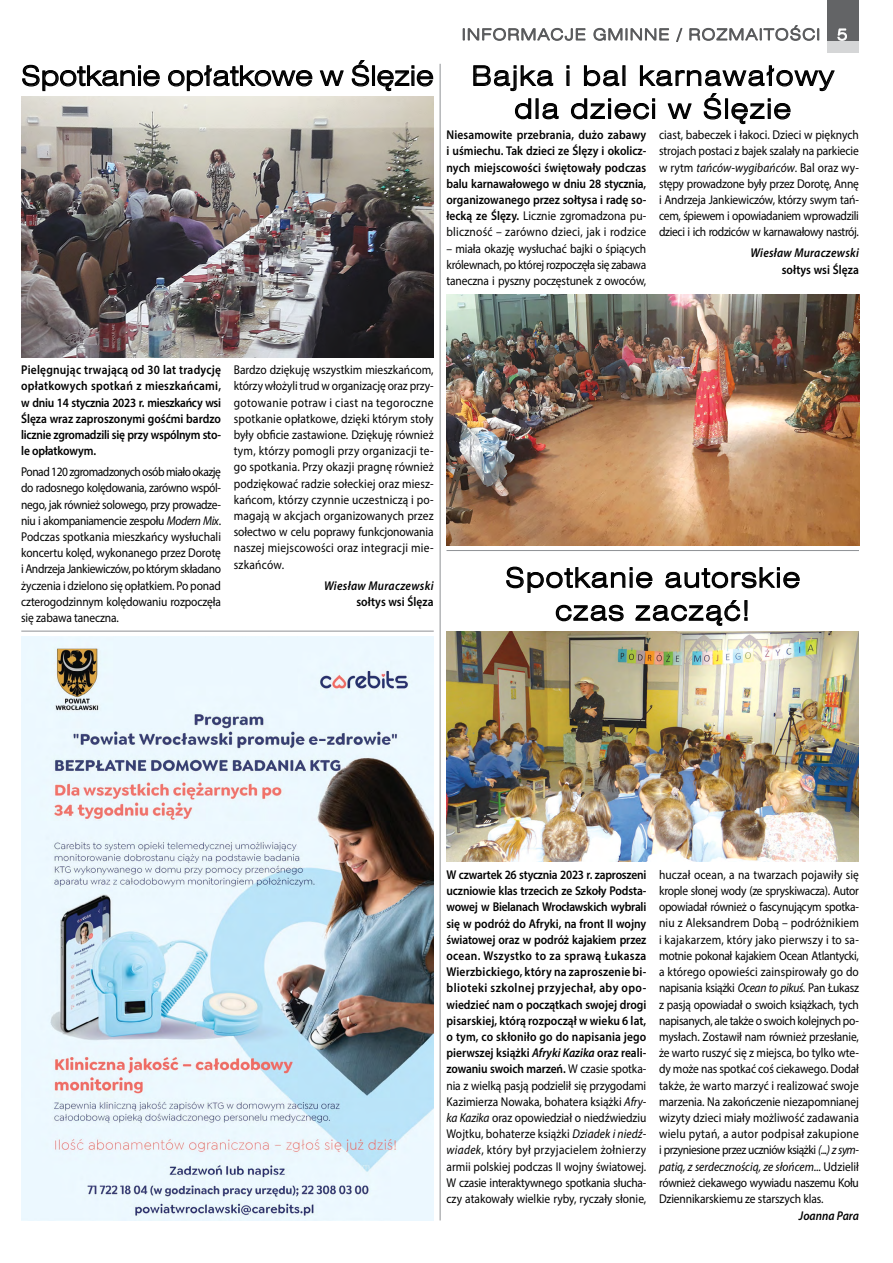
<style>
.page{position:relative;width:893px;height:1263px;background:#fff}
.page>*{position:absolute;margin:0;border:0;box-sizing:border-box;transform-origin:0 0}
.t1{font:27px/33px "Swis 721 Lt Ex EU";letter-spacing:.05em;color:#000;text-align:center}
.t2{font:27px "Swis 721 Lt Ex EU";letter-spacing:.01em;color:#000}
.t3{font:15.75px "Swis 721 Lt Ex EU";letter-spacing:.075em;color:#58595b}
.t4{font:12.75px/16.2px "Myriad Pro";letter-spacing:-.01em;color:#000;text-align:justify;scale:.9 1}
.t5{font:600 12.75px/16.2px "Myriad Pro";letter-spacing:-.01em;color:#000;text-align:justify;scale:.9 1}
.t6{font:italic 600 12.75px "Myriad Pro";letter-spacing:.02em;color:#000;scale:.9 1}
.t7{font:600 12.75px "Myriad Pro";letter-spacing:.01em;color:#000;scale:.9 1}
.t8{font:italic 600 12.75px "Myriad Pro";color:#000;scale:.9 1}
.s1{color:#fff}
.s2{font-weight:400}
.s3{font-style:italic}
.s4{font-weight:400;font-style:italic}
</style>
<div class="page">
<hr style="left:21px;top:631px;width:413px;height:1px;background:#8e9195">
<hr style="left:446px;top:550px;width:413px;height:1px;background:#8e9195">
<hr style="left:440px;top:64px;width:1px;height:1156px;background:#8e9195">
<img style="left:21px;top:637px;width:413px;height:583px">
<svg style="left:473px;top:65px;width:81px;height:27px"></svg>
<svg style="left:514px;top:98px;width:18px;height:22px"></svg>
<svg style="left:542px;top:103px;width:17px;height:17px"></svg>
<svg style="left:566px;top:65px;width:269px;height:60px"></svg>
<svg style="left:22px;top:64px;width:138px;height:28px"></svg>
<svg style="left:168px;top:65px;width:145px;height:27px"></svg>
<svg style="left:319px;top:70px;width:25px;height:16px"></svg>
<svg style="left:351px;top:60px;width:19px;height:27px"></svg>
<div style="left:372px;top:65px;width:3px;height:21px;border:1px solid #000"></div>
<svg style="left:377px;top:65px;width:57px;height:27px"></svg>
<img style="left:21px;top:97px;width:413px;height:261px">
<svg style="left:506px;top:566px;width:147px;height:27px"></svg>
<svg style="left:665px;top:567px;width:135px;height:22px"></svg>
<svg style="left:555px;top:604px;width:69px;height:18px"></svg>
<svg style="left:635px;top:600px;width:113px;height:26px"></svg>
<img style="left:446px;top:631px;width:413px;height:231px">
<img style="left:446px;top:294px;width:413px;height:251px">
<div style="left:827px;top:39px;width:32px;height:14px;background:#d5d6d7"></div>
<svg style="left:463px;top:27px;width:123px;height:14px"></svg>
<svg style="left:593px;top:27px;width:76px;height:14px"></svg>
<svg style="left:676px;top:27px;width:7px;height:15px"></svg>
<svg style="left:689px;top:25px;width:130px;height:16px"></svg>
<div style="left:827px;top:0;width:32px;height:40px;background:#636466"></div>
<svg style="left:837px;top:28px;width:10px;height:13px"></svg>
<h1 class="t2" style="left:21px;top:60px;width:414px">Spotkanie opłatkowe w Ślęzie</h1>
<p class="t3" style="left:462px;top:25px;width:387px">INFORMACJE GMINNE / ROZMAITOŚCI <span class="s1">5</span></p>
<h1 class="t1" style="left:472px;top:60px;width:364px">Bajka i bal karnawałowy dla dzieci w Ślęzie</h1>
<p class="t5" style="left:446px;top:127px;width:224px">Niesamowite przebrania, dużo zabawy i uśmiechu. Tak dzieci ze Ślęzy i okolicz&shy;nych miejscowości świętowały podczas balu karnawałowego w dniu 28 stycznia, organizowanego przez sołtysa i radę so&shy;łecką ze Ślęzy. <span class="s2">Licznie zgromadzona pu&shy;bliczność – zarówno dzieci, jak i rodzice</span></p>
<p class="t4" style="left:446px;top:240px;width:224px">– miała okazję wysłuchać bajki o śpiących królewnach, po której rozpoczęła się zabawa taneczna i pyszny poczęstunek z owoców,</p>
<p class="t4" style="left:659px;top:127px;width:224px">ciast, babeczek i łakoci. Dzieci w pięknych strojach postaci z bajek szalały na parkiecie w rytm <span class="s3">tańców-wygibańców</span>. Bal oraz wy&shy;stępy prowadzone były przez Dorotę, Annę i Andrzeja Jankiewiczów, którzy swym tań&shy;cem, śpiewem i opowiadaniem wprowadzili dzieci i ich rodziców w karnawałowy nastrój.</p>
<p class="t6" style="left:750px;top:245px;width:122px">Wiesław Muraczewski</p>
<p class="t7" style="left:782px;top:261px;width:87px">sołtys wsi Ślęza</p>
<p class="t5" style="left:21px;top:361px;width:224px">Pielęgnując trwającą od 30 lat tradycję opłatkowych spotkań z mieszkańcami, w dniu 14 stycznia 2023 r. mieszkańcy wsi Ślęza wraz zaproszonymi gośćmi bardzo licznie zgromadzili się przy wspólnym sto&shy;le opłatkowym.</p>
<p class="t4" style="left:21px;top:464px;width:224px">Ponad 120 zgromadzonych osób miało okazję do radosnego kolędowania, zarówno wspól&shy;nego, jak również solowego, przy prowadze&shy;niu i akompaniamencie zespołu <span class="s3">Modern Mix</span>.<br>Podczas spotkania mieszkańcy wysłuchali koncertu kolęd, wykonanego przez Dorotę i Andrzeja Jankiewiczów, po którym składano życzenia i dzielono się opłatkiem. Po ponad czterogodzinnym kolędowaniu rozpoczęła się zabawa taneczna.</p>
<p class="t4" style="left:234px;top:362px;width:224px">Bardzo dziękuję wszystkim mieszkańcom, którzy włożyli trud w organizację oraz przy&shy;gotowanie potraw i ciast na tegoroczne spotkanie opłatkowe, dzięki którym stoły były obficie zastawione. Dziękuję również tym, którzy pomogli przy organizacji te&shy;go spotkania. Przy okazji pragnę również podziękować radzie sołeckiej oraz miesz&shy;kańcom, którzy czynnie uczestniczą i po&shy;magają w akcjach organizowanych przez sołectwo w celu poprawy funkcjonowania naszej miejscowości oraz integracji mie&shy;szkańców.</p>
<p class="t6" style="left:324px;top:577px;width:123px">Wiesław Muraczewski</p>
<p class="t7" style="left:356px;top:593px;width:87px">sołtys wsi Ślęza</p>
<h1 class="t1" style="left:505px;top:562px;width:296px">Spotkanie autorskie czas zacząć!</h1>
<p class="t5" style="left:446px;top:866px;width:224px">W czwartek 26 stycznia 2023 r. zaproszeni uczniowie klas trzecich ze Szkoły Podsta&shy;wowej w Bielanach Wrocławskich wybrali się w podróż do Afryki, na front II wojny światowej oraz w podróż kajakiem przez ocean. Wszystko to za sprawą Łukasza Wierzbickiego, który na zaproszenie bi&shy;blioteki szkolnej przyjechał, aby opo&shy;wiedzieć nam o początkach swojej drogi pisarskiej, którą rozpoczął w wieku 6 lat, o tym, co skłoniło go do napisania jego pierwszej książki <span class="s3">Afryki Kazika</span> oraz reali&shy;zowaniu swoich marzeń. <span class="s2">W czasie spotka&shy;nia z wielką pasją podzielił się przygodami Kazimierza Nowaka, bohatera książki</span> <span class="s4">Afry&shy;ka Kazika</span> <span class="s2">oraz opowiedział o niedźwiedziu Wojtku, bohaterze książki</span> <span class="s4">Dziadek i niedź&shy;wiadek</span><span class="s2">, który był przyjacielem żołnierzy armii polskiej podczas II wojny światowej.<br>W czasie interaktywnego spotkania słucha&shy;czy atakowały wielkie ryby, ryczały słonie,</span></p>
<p class="t4" style="left:659px;top:866px;width:224px">huczał ocean, a na twarzach pojawiły się krople słonej wody (ze spryskiwacza). Autor opowiadał również o fascynującym spotka&shy;niu z Aleksandrem Dobą – podróżnikiem i kajakarzem, który jako pierwszy i to sa&shy;motnie pokonał kajakiem Ocean Atlantycki, a którego opowieści zainspirowały go do napisania książki <span class="s3">Ocean to pikuś.</span> Pan Łukasz z pasją opowiadał o swoich książkach, tych napisanych, ale także o swoich kolejnych po&shy;mysłach. Zostawił nam również przesłanie, że warto ruszyć się z miejsca, bo tylko wte&shy;dy może nas spotkać coś ciekawego. Dodał także, że warto marzyć i realizować swoje marzenia. Na zakończenie niezapomnianej wizyty dzieci miały możliwość zadawania wielu pytań, a autor podpisał zakupione i przyniesione przez uczniów książki <span class="s3">(...) z sym&shy;patią, z serdecznością, ze słońcem...</span> Udzielił również ciekawego wywiadu naszemu Kołu Dziennikarskiemu ze starszych klas.</p>
<p class="t8" style="left:799px;top:1208px;width:68px">Joanna Para</p>
</div>
